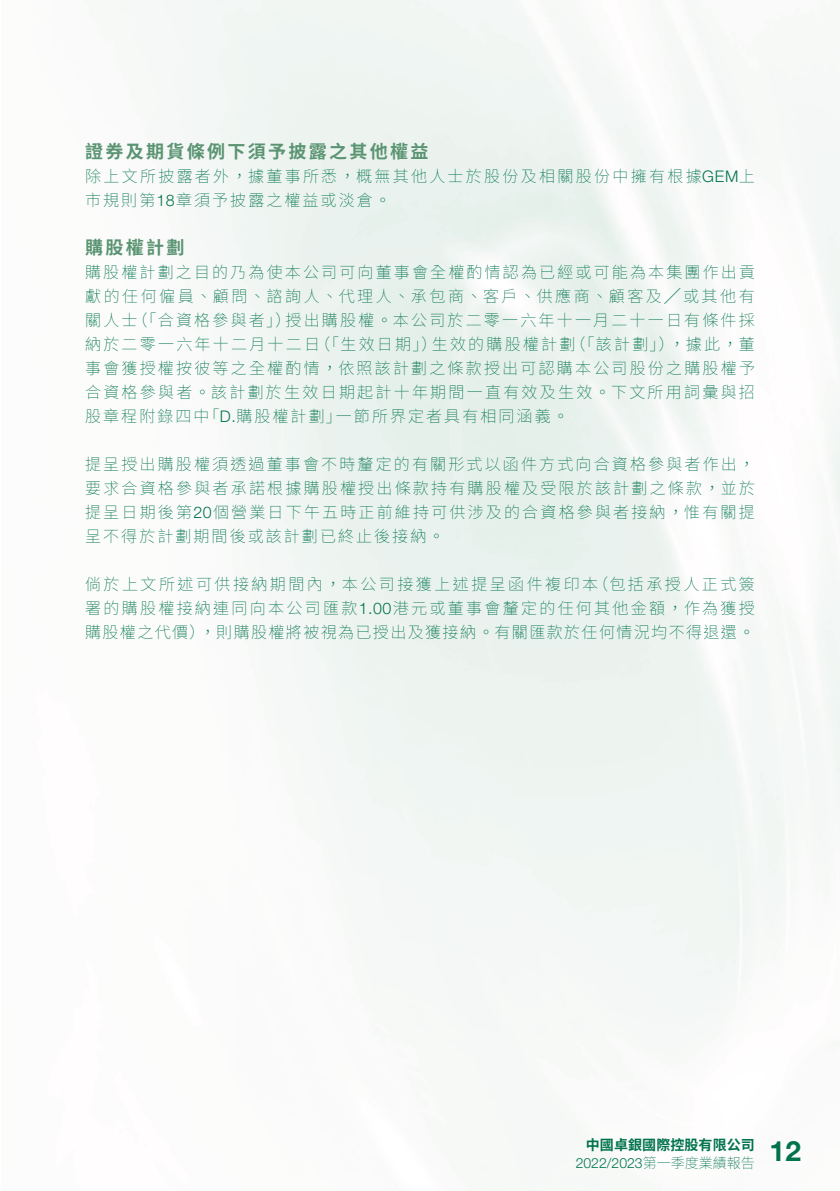
<style>
.page{position:relative;width:840px;height:1191px;background:#fff}
.page>*{position:absolute;margin:0;border:0;box-sizing:border-box;transform-origin:0 0}
.t1{font:700 18px "Source Han Sans HC";letter-spacing:.13em;color:#5a9472}
.t2{font:200 16px/24px "Source Han Sans HC";letter-spacing:.135em;color:#00734c}
.t3{font:200 16px "Source Han Sans HC";letter-spacing:.155em;color:#00734c}
.t4{font:200 16px "Source Han Sans HC";letter-spacing:.085em;color:#00734c}
.t5{font:300 14px "Helvetica Neue LT Std";color:#00734c}
.t6{font:700 14px "Source Han Sans HC";letter-spacing:.005em;color:#00734c}
.s1{font-family:"Helvetica Neue LT Std";font-weight:300}
.s2{font-family:"Helvetica Neue LT Std";font-size:28px}
.s3{font-family:"Source Han Sans HC";font-weight:200}
</style>
<div class="page">
<p class="t1" style="left:85px;top:141px;width:344px">證券及期貨條例下須予披露之其他權益</p>
<p class="t2" style="left:85px;top:164px;width:670px">除上文所披露者外，據董事所悉，概無其他人士於股份及相關股份中擁有根據<span class="s1">GEM</span>上市規則第<span class="s1">18</span>章須予披露之權益或淡倉。</p>
<p class="t1" style="left:85px;top:237px;width:101px">購股權計劃</p>
<p class="t2" style="left:85px;top:260px;width:671px;text-align:right">購股權計劃之目的乃為使本公司可向董事會全權酌情認為已經或可能為本集團作出貢獻的任何僱員、顧問、諮詢人、代理人、承包商、客戶、供應商、顧客及╱或其他有授出購股權。本公司於二零一六年十一月二十一日有條件採</p>
<p class="t2" style="left:131px;top:308px;width:161px">（「合資格參與者」）</p>
<p class="t2" style="left:85px;top:308px;width:54px">關人士</p>
<p class="t2" style="left:314px;top:332px;width:125px">（「生效日期」）</p>
<p class="t2" style="left:569px;top:332px;width:107px">（「該計劃」）</p>
<p class="t2" style="left:431px;top:332px;width:145px">生效的購股權計劃</p>
<p class="t2" style="left:85px;top:332px;width:236px">納於二零一六年十二月十二日</p>
<p class="t2" style="left:85px;top:356px;width:671px">事會獲授權按彼等之全權酌情，依照該計劃之條款授出可認購本公司股份之購股權予</p>
<p class="t2" style="left:85px;top:380px;width:671px">合資格參與者。該計劃於生效日期起計十年期間一直有效及生效。下文所用詞彙與招</p>
<p class="t2" style="left:336px;top:404px;width:234px">一節所界定者具有相同涵義。</p>
<p class="t2" style="left:668px;top:332px;width:87px">，據此，董</p>
<p class="t2" style="left:85px;top:404px;width:126px">股章程附錄四中</p>
<p class="t2" style="left:85px;top:452px;width:671px;text-align:justify">提呈授出購股權須透過董事會不時釐定的有關形式以函件方式向合資格參與者作出，要求合資格參與者承諾根據購股權授出條款持有購股權及受限於該計劃之條款，並於提呈日期後第<span class="s1">20</span>個營業日下午五時正前維持可供涉及的合資格參與者接納，惟有關提呈不得於計劃期間後或該計劃已終止後接納。</p>
<p class="t3" style="left:592px;top:575px;width:164px">（包括承授人正式簽</p>
<p class="t2" style="left:203px;top:404px;width:140px">「<span class="s1">D.</span>購股權計劃」</p>
<p class="t3" style="left:85px;top:575px;width:514px">倘於上文所述可供接納期間內，本公司接獲上述提呈函件複印本</p>
<p class="t2" style="left:85px;top:596px;width:671px">署的購股權接納連同向本公司匯款<span class="s1">1.00</span>港元或董事會釐定的任何其他金額，作為獲授</p>
<p class="t4" style="left:200px;top:623px;width:556px">，則購股權將被視為已授出及獲接納。有關匯款於任何情況均不得退還。</p>
<p class="t2" style="left:85px;top:620px;width:122px">購股權之代價）</p>
<p class="t6" style="left:585px;top:1136px;width:216px">中國卓銀國際控股有限公司 <span class="s2">12</span></p>
<p class="t5" style="left:575px;top:1154px;width:180px">2022/2023<span class="s3">第一季度業績報告</span></p>
</div>
